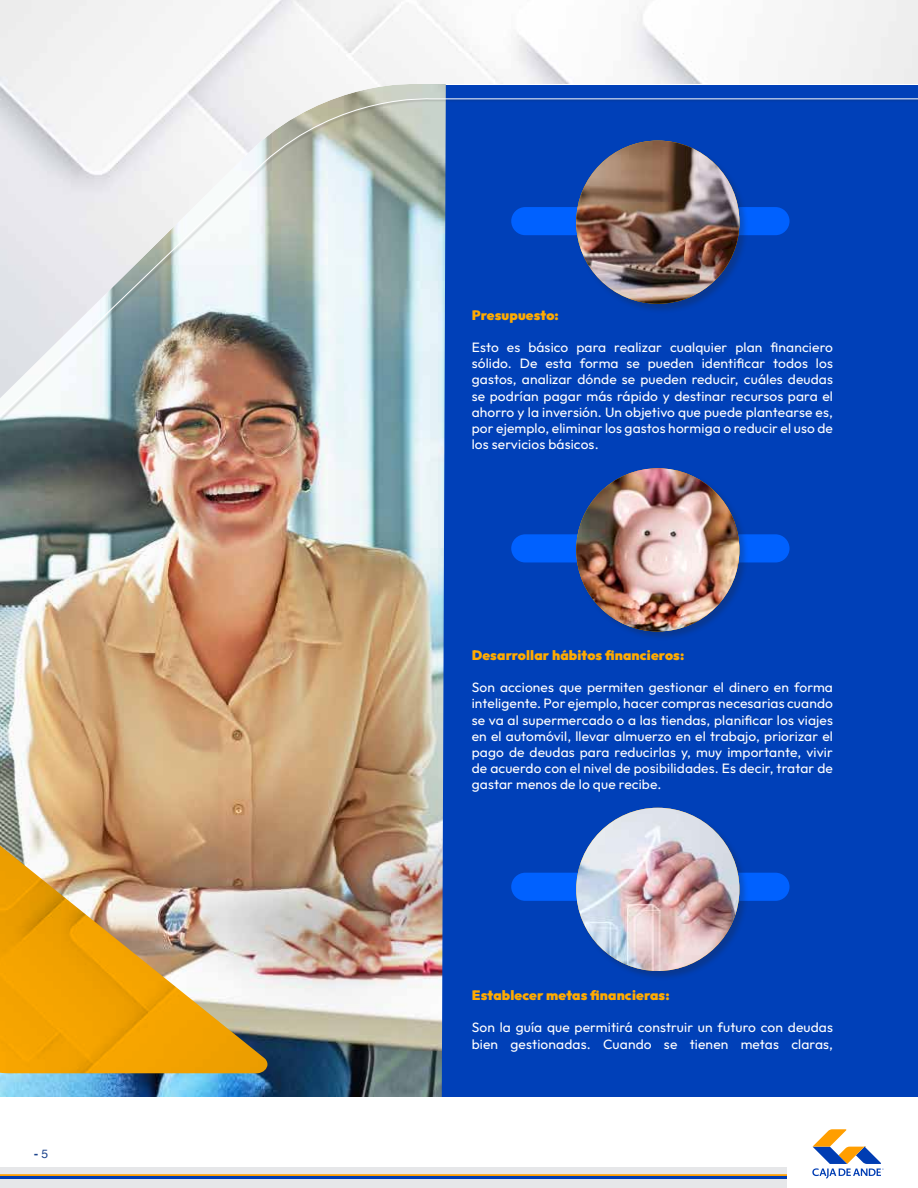
<style>
.page{position:relative;width:918px;height:1188px;background:#fff}
.page>*{position:absolute;margin:0;border:0;box-sizing:border-box;transform-origin:0 0}
.t1{font:13.5px/16.2px "Outfit";letter-spacing:.01em;color:#fff;text-align:justify}
.t2{font:900 13.5px "Outfit";letter-spacing:.01em;color:#ffab00}
.t3{font:700 12px "Helvetica";color:#1e458d}
.s1{font-weight:400}
</style>
<div class="page">
<div style="left:0;top:1167px;width:918px;height:21px;background:#e6e7e9"></div>
<hr style="left:0;top:1174px;width:918px;height:3px;background:#ff9e00">
<hr style="left:0;top:1176px;width:918px;height:3px;background:#003db3">
<div style="left:788px;top:1124px;width:130px;height:64px;background:#fff"></div>
<svg style="left:812px;top:1129px;width:72px;height:50px"></svg>
<div style="left:0;top:85px;width:918px;height:1012px;background:#0040b8"></div>
<img style="left:0;top:613px;width:444px;height:484px">
<img style="left:0;top:434px;width:787px;height:176px">
<img style="left:0;top:398px;width:445px;height:36px">
<img style="left:0;top:0;width:918px;height:398px">
<svg style="left:0;top:819px;width:267px;height:25px"></svg>
<img style="left:0;top:844px;width:267px;height:229px">
<div style="left:511px;top:207px;width:279px;height:28px;background:#0061ff;border-radius:14px"></div>
<div style="left:511px;top:534px;width:279px;height:28px;background:#0061ff;border-radius:14px"></div>
<div style="left:511px;top:873px;width:279px;height:28px;background:#0061ff;border-radius:14px"></div>
<div style="left:576px;top:140px;width:173px;height:173px;background:#231f20;opacity:.25"></div>
<img style="left:576px;top:141px;width:163px;height:163px;border-radius:82px">
<div style="left:576px;top:468px;width:173px;height:173px;background:#231f20;opacity:.25"></div>
<img style="left:576px;top:468px;width:163px;height:163px;border-radius:82px">
<div style="left:576px;top:807px;width:173px;height:174px;background:#231f20;opacity:.25"></div>
<img style="left:576px;top:808px;width:163px;height:163px;border-radius:82px">
<p class="t3" style="left:34px;top:1146px;width:16px">- <span class="s1">5</span></p>
<p class="t2" style="left:472px;top:307px;width:89px">Presupuesto:</p>
<p class="t1" style="left:472px;top:339px;width:363px">Esto es básico para realizar cualquier plan financiero sólido. De esta forma se pueden identificar todos los gastos, analizar dónde se pueden reducir, cuáles deudas se podrían pagar más rápido y destinar recursos para el ahorro y la inversión. Un objetivo que puede plantearse es, por ejemplo, eliminar los gastos hormiga o reducir el uso de los servicios básicos.</p>
<p class="t2" style="left:472px;top:647px;width:214px">Desarrollar hábitos financieros:</p>
<p class="t1" style="left:472px;top:679px;width:363px">Son acciones que permiten gestionar el dinero en forma inteligente. Por ejemplo, hacer compras necesarias cuando se va al supermercado o a las tiendas, planificar los viajes en el automóvil, llevar almuerzo en el trabajo, priorizar el pago de deudas para reducirlas y, muy importante, vivir de acuerdo con el nivel de posibilidades. Es decir, tratar de gastar menos de lo que recibe.</p>
<p class="t2" style="left:472px;top:987px;width:199px">Establecer metas financieras:</p>
<p class="t1" style="left:472px;top:1019px;width:363px">Son la guía que permitirá construir un futuro con deudas bien gestionadas. Cuando se tienen metas claras,</p>
</div>
